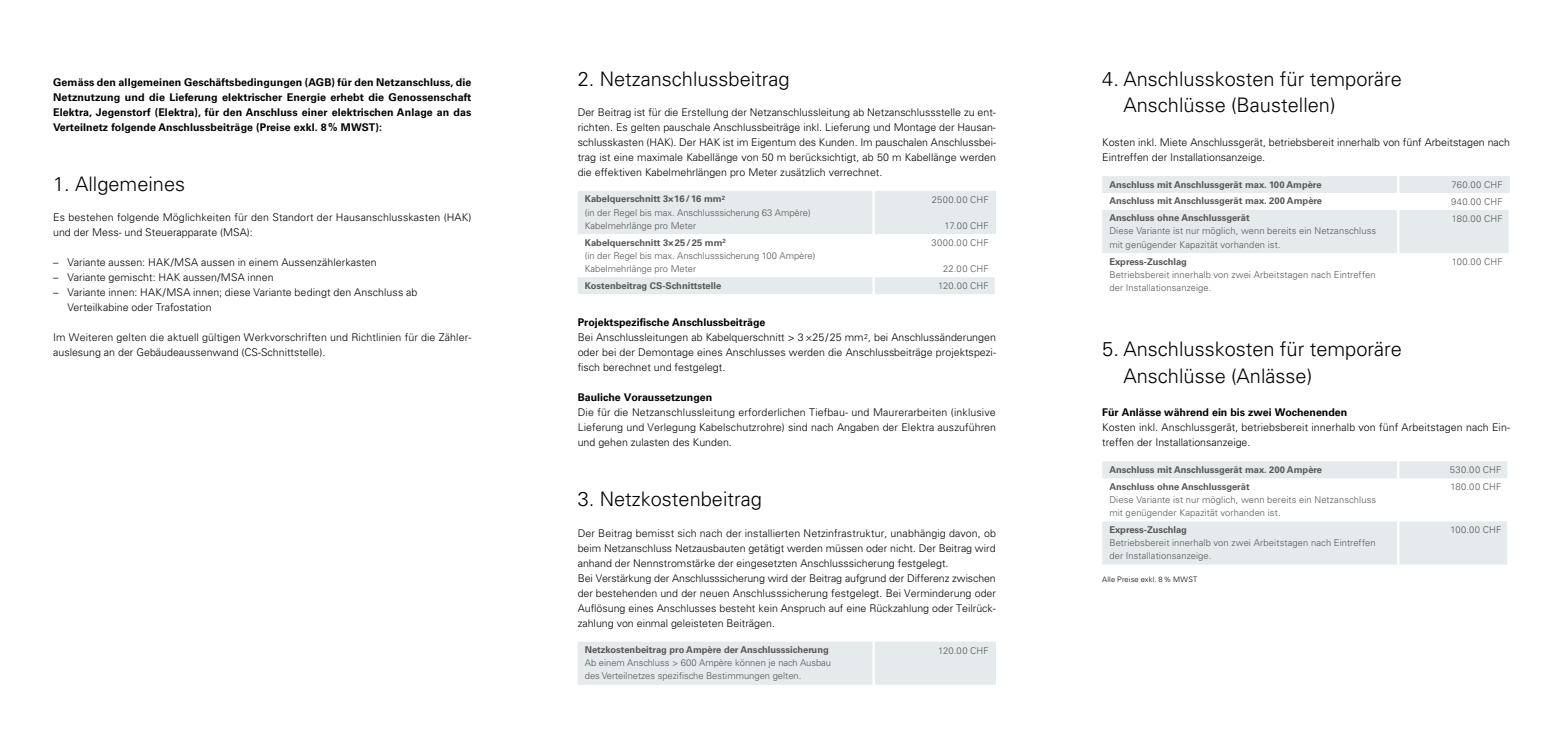
<style>
.page{position:relative;width:1563px;height:745px;background:#fff}
.page>*{position:absolute;margin:0;border:0;box-sizing:border-box;transform-origin:0 0}
.t1{font:300 20px/26.2px "Univers";color:#000}
.t2{font:300 10.62px/15px "Univers";color:#000}
.t3{font:700 10.62px/15px "Univers";color:#000;text-align:justify}
.t4{font:300 9.38px/13.1px "Univers";letter-spacing:.01em;color:#575756}
.t5{font:700 9.38px "Univers";color:#575756}
.t6{font:300 9.38px "Univers";letter-spacing:.03em;color:#575756}
.t7{font:300 9.38px "Univers";letter-spacing:.045em;color:#575756}
.t8{font:300 7.5px "Univers";letter-spacing:.02em;color:#000}
.s1{font-weight:700}
</style>
<div class="page">
<svg style="left:1102px;top:176px;width:407px;height:77px"></svg>
<svg style="left:1102px;top:461px;width:405px;height:103px"></svg>
<hr style="left:1397px;top:478px;width:2px;height:43px;background:#fff">
<hr style="left:1397px;top:521px;width:2px;height:43px;background:#fff">
<svg style="left:578px;top:191px;width:418px;height:103px"></svg>
<hr style="left:872px;top:234px;width:3px;height:43px;background:#fff">
<hr style="left:994px;top:234px;width:3px;height:43px;background:#fff">
<hr style="left:872px;top:277px;width:3px;height:17px;background:#fff">
<hr style="left:994px;top:277px;width:3px;height:17px;background:#fff">
<hr style="left:872px;top:191px;width:3px;height:43px;background:#fff">
<div style="left:578px;top:642px;width:418px;height:42px;background:#e5eaec"></div>
<hr style="left:872px;top:641px;width:3px;height:43px;background:#fff">
<p class="t3" style="left:53px;top:75px;width:420px">Gemäss den allgemeinen Geschäftsbedingungen (AGB) für den Netzanschluss, die Netznutzung und die Lieferung elektrischer Energie erhebt die Genossenschaft Elektra, Jegenstorf (Elektra), für den Anschluss einer elektrischen Anlage an das Verteilnetz folgende Anschlussbeiträge (Preise exkl. 8% MWST):</p>
<h1 class="t1" style="left:53px;top:171px;width:133px">1. Allgemeines</h1>
<p class="t2" style="left:53px;top:210px;width:420px">Es bestehen folgende Möglichkeiten für den Standort der Hausanschlusskasten (HAK) und der Mess- und Steuerapparate (MSA):</p>
<p class="t2" style="left:53px;top:255px;width:325px">– Variante aussen: HAK/MSA aussen in einem Aussenzählerkasten</p>
<p class="t2" style="left:53px;top:270px;width:222px">– Variante gemischt: HAK aussen/MSA innen</p>
<p class="t2" style="left:67px;top:285px;width:352px;text-indent:-14px">– Variante innen: HAK/MSA innen; diese Variante bedingt den Anschluss ab<br>Verteilkabine oder Trafostation</p>
<p class="t2" style="left:53px;top:330px;width:420px">Im Weiteren gelten die aktuell gültigen Werkvorschriften und Richtlinien für die Zähler&shy;auslesung an der Gebäudeaussenwand (CS-Schnittstelle).</p>
<h1 class="t1" style="left:578px;top:66px;width:213px">2. Netzanschlussbeitrag</h1>
<p class="t2" style="left:578px;top:105px;width:420px;text-align:justify">Der Beitrag ist für die Erstellung der Netzanschlussleitung ab Netzanschlussstelle zu ent&shy;richten. Es gelten pauschale Anschlussbeiträge inkl. Lieferung und Montage der Hausan&shy;schlusskasten (HAK). Der HAK ist im Eigentum des Kunden. Im pauschalen Anschlussbei&shy;trag ist eine maximale Kabellänge von 50 m berücksichtigt, ab 50 m Kabellänge werden die effektiven Kabelmehrlängen pro Meter zusätzlich verrechnet.</p>
<p class="t4" style="left:585px;top:192px;width:227px"><span class="s1">Kabelquerschnitt 3×16/16 mm</span><sup>2<br></sup>(in der Regel bis max. Anschlusssicherung 63 Ampère)<br>Kabelmehrlänge pro Meter</p>
<p class="t6" style="left:932px;top:194px;width:58px">2500.00 CHF</p>
<p class="t4" style="left:944px;top:219px;width:46px">17.00 CHF</p>
<p class="t4" style="left:585px;top:235px;width:232px"><span class="s1">Kabelquerschnitt 3×25/25 mm</span><sup>2<br></sup>(in der Regel bis max. Anschlusssicherung 100 Ampère)<br>Kabelmehrlänge pro Meter</p>
<p class="t7" style="left:931px;top:237px;width:59px">3000.00 CHF</p>
<p class="t4" style="left:943px;top:262px;width:47px">22.00 CHF</p>
<p class="t5" style="left:585px;top:280px;width:138px">Kostenbeitrag CS-Schnittstelle</p>
<p class="t4" style="left:938px;top:279px;width:52px">120.00 CHF</p>
<p class="t2" style="left:578px;top:315px;width:420px"><span class="s1">Projektspezifische Anschlussbeiträge<br></span>Bei Anschlussleitungen ab Kabelquerschnitt &gt; 3 ×25/25 mm<sup>2</sup>, bei Anschlussänderungen oder bei der Demontage eines Anschlusses werden die Anschlussbeiträge projektspezi&shy;fisch berechnet und festgelegt.</p>
<p class="t3" style="left:578px;top:390px;width:136px">Bauliche Voraussetzungen</p>
<p class="t2" style="left:578px;top:405px;width:420px;text-align:justify">Die für die Netzanschlussleitung erforderlichen Tiefbau- und Maurerarbeiten (inklusive Lieferung und Verlegung Kabelschutzrohre) sind nach Angaben der Elektra auszuführen und gehen zulasten des Kunden.</p>
<h1 class="t1" style="left:578px;top:486px;width:186px">3. Netzkostenbeitrag</h1>
<p class="t2" style="left:578px;top:525px;width:420px">Der Beitrag bemisst sich nach der installierten Netzinfrastruktur, unabhängig davon, ob beim Netzanschluss Netzausbauten getätigt werden müssen oder nicht. Der Beitrag wird anhand der Nennstromstärke der eingesetzten Anschlusssicherung festgelegt.<br>Bei Verstärkung der Anschlusssicherung wird der Beitrag aufgrund der Differenz zwischen der bestehenden und der neuen Anschlusssicherung festgelegt. Bei Verminderung oder Auflösung eines Anschlusses besteht kein Anspruch auf eine Rückzahlung oder Teilrück&shy;zahlung von einmal geleisteten Beiträgen.</p>
<p class="t5" style="left:585px;top:644px;width:245px">Netzkostenbeitrag pro Ampère der Anschlusssicherung</p>
<p class="t4" style="left:585px;top:656px;width:248px">Ab einem Anschluss &gt; 600 Ampère können je nach Ausbau des Verteilnetzes spezifische Bestimmungen gelten.</p>
<p class="t4" style="left:938px;top:643px;width:52px">120.00 CHF</p>
<h1 class="t1" style="left:1123px;top:66px;width:280px;text-indent:-21px">4. Anschlusskosten für temporäre<br>Anschlüsse (Baustellen)</h1>
<p class="t2" style="left:1102px;top:135px;width:409px">Kosten inkl. Miete Anschlussgerät, betriebsbereit innerhalb von fünf Arbeitstagen nach<br>Eintreffen der Installationsanzeige.</p>
<p class="t5" style="left:1109px;top:179px;width:214px">Anschluss mit Anschlussgerät max. 100 Ampère</p>
<p class="t4" style="left:1451px;top:178px;width:53px">760.00 CHF</p>
<p class="t5" style="left:1109px;top:195px;width:214px">Anschluss mit Anschlussgerät max. 200 Ampère</p>
<p class="t4" style="left:1451px;top:195px;width:53px">940.00 CHF</p>
<p class="t5" style="left:1109px;top:212px;width:142px">Anschluss ohne Anschlussgerät</p>
<p class="t4" style="left:1109px;top:224px;width:268px">Diese Variante ist nur möglich, wenn bereits ein Netzanschluss mit genügender Kapazität vorhanden ist.</p>
<p class="t4" style="left:1451px;top:212px;width:52px">180.00 CHF</p>
<p class="t5" style="left:1109px;top:255px;width:79px">Express-Zuschlag</p>
<p class="t4" style="left:1109px;top:267px;width:268px">Betriebsbereit innerhalb von zwei Arbeitstagen nach Eintreffen der Installationsanzeige.</p>
<p class="t4" style="left:1451px;top:255px;width:53px">100.00 CHF</p>
<h1 class="t1" style="left:1123px;top:336px;width:280px;text-indent:-21px">5. Anschlusskosten für temporäre<br>Anschlüsse (Anlässe)</h1>
<p class="t3" style="left:1102px;top:405px;width:247px">Für Anlässe während ein bis zwei Wochenenden</p>
<p class="t2" style="left:1102px;top:420px;width:409px">Kosten inkl. Anschlussgerät, betriebsbereit innerhalb von fünf Arbeitstagen nach Ein&shy;treffen der Installationsanzeige.</p>
<p class="t5" style="left:1109px;top:464px;width:214px">Anschluss mit Anschlussgerät max. 200 Ampère</p>
<p class="t4" style="left:1450px;top:463px;width:53px">530.00 CHF</p>
<p class="t5" style="left:1109px;top:480px;width:142px">Anschluss ohne Anschlussgerät</p>
<p class="t4" style="left:1109px;top:492px;width:268px">Diese Variante ist nur möglich, wenn bereits ein Netzanschluss mit genügender Kapazität vorhanden ist.</p>
<p class="t4" style="left:1450px;top:480px;width:52px">180.00 CHF</p>
<p class="t5" style="left:1109px;top:524px;width:79px">Express-Zuschlag</p>
<p class="t4" style="left:1109px;top:536px;width:268px">Betriebsbereit innerhalb von zwei Arbeitstagen nach Eintreffen der Installationsanzeige.</p>
<p class="t8" style="left:1102px;top:574px;width:97px">Alle Preise exkl. 8% MWST</p>
<p class="t4" style="left:1450px;top:523px;width:53px">100.00 CHF</p>
</div>
